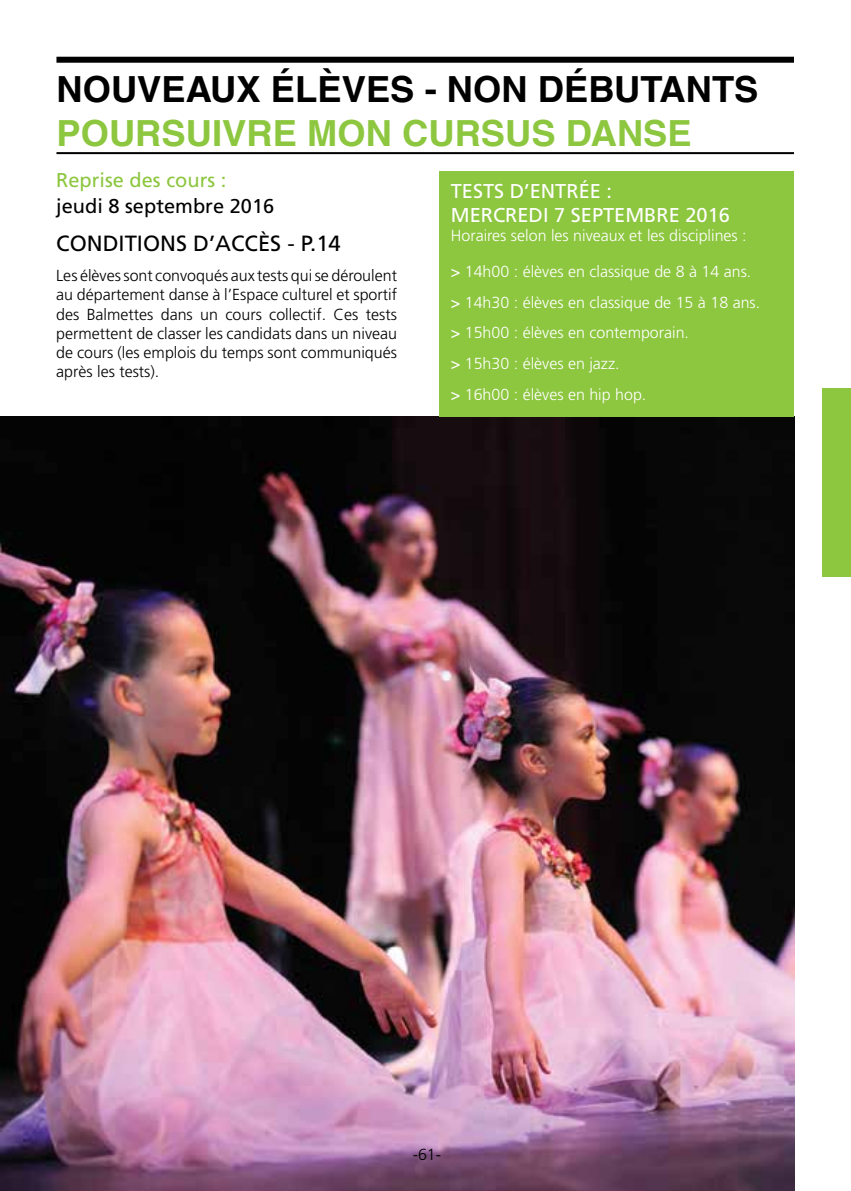
<style>
.page{position:relative;width:851px;height:1191px;background:#fff}
.page>*{position:absolute;margin:0;border:0;box-sizing:border-box;transform-origin:0 0}
.t1{font:700 36px "Helvetica LT";color:#000}
.t2{font:700 36px "Helvetica LT";color:#8dc63f}
.t3{font:22px "Frutiger";color:#000}
.t4{font:20px/24px "Frutiger";color:#fff}
.t5{font:20px "Frutiger";color:#000}
.t6{font:20px "Frutiger";color:#8dc63f}
.t7{font:300 16px/19.2px "Frutiger";color:#000;text-align:justify}
.t8{font:300 16px/30.6px "Frutiger";color:#fff}
.s1{font-weight:400}
</style>
<div class="page">
<div style="left:56px;top:57px;width:737px;height:6px;background:#000"></div>
<hr style="left:56px;top:152px;width:737px;height:2px;background:#000">
<img style="left:0;top:417px;width:793px;height:774px">
<div style="left:439px;top:171px;width:354px;height:246px;background:#8dc63f"></div>
<div style="left:822px;top:388px;width:28px;height:189px;background:#8dc63f"></div>
<h1 class="t1" style="left:56px;top:68px;width:417px">NOUVEAUX ÉLÈVES - NON</h1>
<h1 class="t1" style="left:537px;top:68px;width:26px">DÉBUTANTS</h1>
<h1 class="t2" style="left:56px;top:111px;width:25px">POURSUIVRE</h1>
<h1 class="t2" style="left:307px;top:111px;width:28px">MON</h1>
<h1 class="t2" style="left:402px;top:111px;width:52px">CURSUS</h1>
<h1 class="t2" style="left:566px;top:111px;width:26px">DANSE</h1>
<p class="t4" style="left:450px;top:179px;width:163px">TESTS D’ENTRÉE :<br>ME RCREDI</p>
<p class="t6" style="left:56px;top:168px;width:172px">REPRISE DES COURS :</p>
<p class="t5" style="left:56px;top:194px;width:219px">JEUDI 8 SEPTEMBRE 2016</p>
<h2 class="t3" style="left:56px;top:230px;width:286px">CONDITIONS D’ACCÈS - P.14</h2>
<p class="t7" style="left:56px;top:266px;width:342px">Les élèves sont convoqués aux tests qui se déroulent au département danse à l’Espace culturel et sportif des Balmettes dans un cours collectif. Ces tests permettent de classer les candidats dans un niveau de cours (les emplois du temps sont communiqués après les tests).</p>
<p class="t4" style="left:554px;top:203px;width:74px">7 SEPTEMB</p>
<p class="t4" style="left:656px;top:203px;width:75px">RE 2016</p>
<p class="t8" style="left:450px;top:220px;width:297px">Horaires selon les niveaux et les disciplines :</p>
<p class="t8" style="left:450px;top:256px;width:311px"><span class="s1">&gt;</span> 14h00 : élèves en classique de 8 à 14 ans. <span class="s1">&gt;</span> 14h30 : élèves en classique de 15 à 18 ans. <span class="s1">&gt;</span> 15h00 : élèves en contemporain.<br><span class="s1">&gt;</span> 15h30 : élèves en jazz.<br><span class="s1">&gt;</span> 16h00 : élèves en hip hop.</p>
<p class="t7" style="left:412px;top:1145px;width:30px">-61-</p>
</div>
